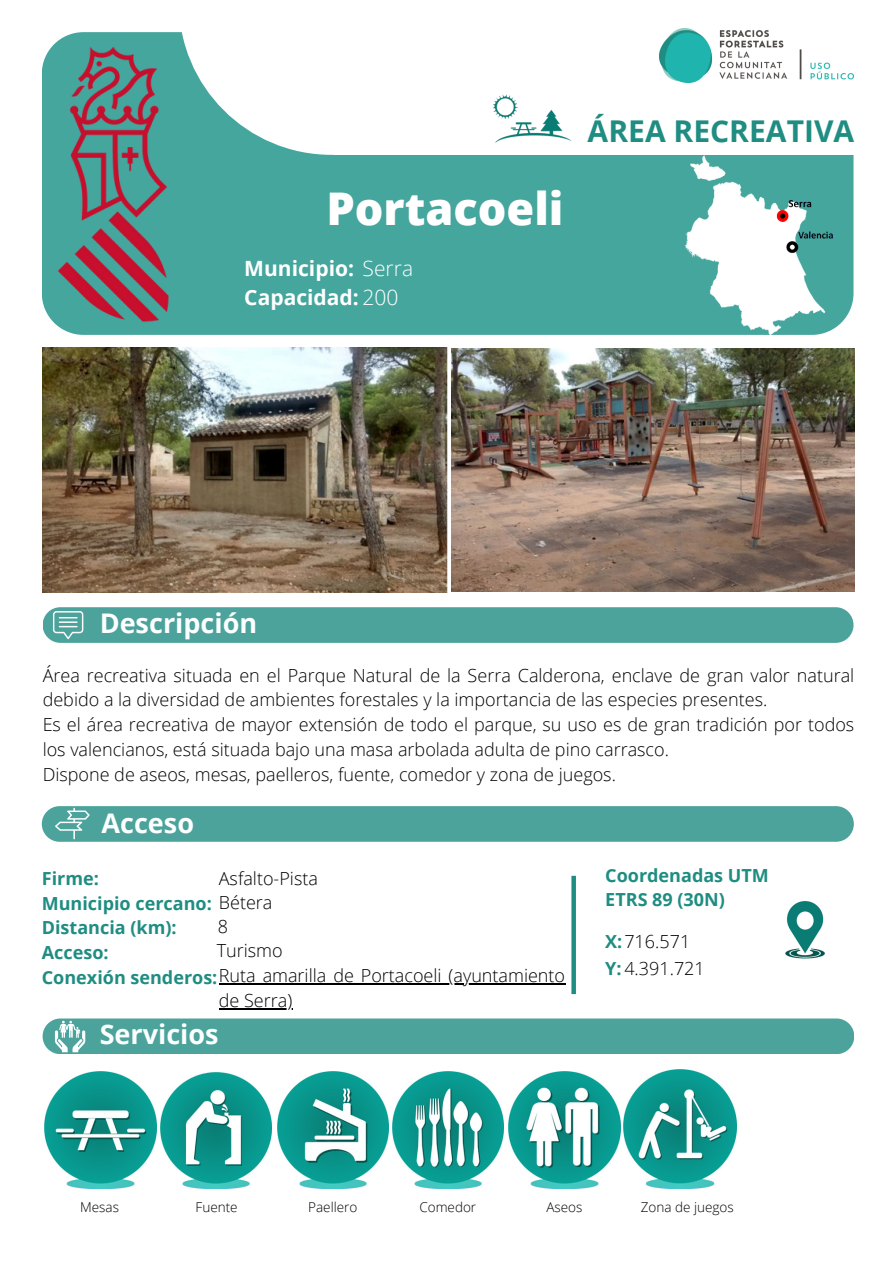
<style>
.page{position:relative;width:894px;height:1264px;background:#fff}
.page>*{position:absolute;margin:0;border:0;box-sizing:border-box;transform-origin:0 0}
.t1{font:800 45px "Open Sans";color:#fff}
.t2{font:700 30px "Open Sans";color:#1f8d82}
.t3{font:700 27px "Open Sans";color:#fdfeff}
.t4{font:700 21px "Open Sans";color:#fff}
.t5{font:300 18px/24.8px "Open Sans";color:#000}
.t6{font:700 18px "Open Sans";color:#1f8d82}
.t7{font:300 13.5px "Open Sans";color:#000}
.s1{font-weight:300;color:#fdffff}
.s2{font-weight:300;color:#000}
.s3{font-weight:700;color:#1f8d82}
</style>
<div class="page">
<div style="left:42px;top:32px;width:811px;height:303px;background:#45a69d"></div>
<svg style="left:179px;top:32px;width:153px;height:123px"></svg>
<div style="left:332px;top:0;width:545px;height:155px;background:#fff"></div>
<div style="left:43px;top:607px;width:810px;height:36px;background:#4ba39b;border-radius:18px"></div>
<div style="left:42px;top:806px;width:811px;height:35px;background:#4ba39b;border-radius:18px"></div>
<div style="left:43px;top:1018px;width:811px;height:36px;background:#4ba39b;border-radius:18px"></div>
<img style="left:43px;top:347px;width:404px;height:245px">
<img style="left:451px;top:348px;width:403px;height:244px">
<svg style="left:571px;top:875px;width:4px;height:119px"></svg>
<svg style="left:53px;top:611px;width:30px;height:28px"></svg>
<svg style="left:55px;top:807px;width:35px;height:32px"></svg>
<svg style="left:55px;top:1020px;width:30px;height:32px"></svg>
<img style="left:659px;top:28px;width:193px;height:54px">
<img style="left:45px;top:1071px;width:111px;height:117px">
<img style="left:277px;top:1071px;width:111px;height:117px">
<img style="left:785px;top:900px;width:40px;height:59px">
<img style="left:392px;top:1071px;width:111px;height:117px">
<img style="left:481px;top:94px;width:103px;height:83px">
<img style="left:508px;top:1071px;width:112px;height:117px">
<img style="left:662px;top:155px;width:188px;height:180px">
<img style="left:623px;top:1069px;width:113px;height:118px">
<hr style="left:219px;top:983px;width:346px;height:1px;background:#000">
<hr style="left:219px;top:1008px;width:73px;height:1px;background:#000">
<img style="left:161px;top:1072px;width:110px;height:116px">
<img style="left:46px;top:32px;width:131px;height:297px">
<p class="t1" style="left:326px;top:177px;width:238px">Portacoeli</p>
<p class="t4" style="left:244px;top:253px;width:170px">Municipio: <span class="s1">Serra</span></p>
<p class="t4" style="left:244px;top:282px;width:156px">Capacidad: <span class="s1">200</span></p>
<p class="t2" style="left:587px;top:110px;width:268px">ÁREA RECREATIVA</p>
<p class="t3" style="left:100px;top:604px;width:159px">Descripción</p>
<p class="t5" style="left:43px;top:662px;width:812px">Área recreativa situada en el Parque Natural de la Serra Calderona, enclave de gran valor natural debido a la diversidad de ambientes forestales y la importancia de las especies presentes.</p>
<p class="t5" style="left:43px;top:711px;width:812px">Es el área recreativa de mayor extensión de todo el parque, su uso es de gran tradición por todos los valencianos, está situada bajo una masa arbolada adulta de pino carrasco.</p>
<p class="t5" style="left:43px;top:761px;width:574px">Dispone de aseos, mesas, paelleros, fuente, comedor y zona de juegos.</p>
<p class="t3" style="left:101px;top:804px;width:94px">Acceso</p>
<p class="t5" style="left:219px;top:865px;width:101px">Asfalto-Pista</p>
<p class="t6" style="left:42px;top:865px;width:58px">Firme:</p>
<p class="t6" style="left:42px;top:890px;width:232px">Municipio cercano: <span class="s2">Bétera</span></p>
<p class="t6" style="left:42px;top:915px;width:136px">Distancia (km):</p>
<p class="t6" style="left:42px;top:939px;width:68px">Acceso:</p>
<p class="t5" style="left:42px;top:963px;width:524px"><span class="s3">Conexión senderos:</span>Ruta amarilla de Portacoeli (ayuntamiento</p>
<p class="t5" style="left:218px;top:913px;width:12px">8</p>
<p class="t5" style="left:217px;top:937px;width:67px">Turismo</p>
<p class="t5" style="left:219px;top:987px;width:75px">de Serra)</p>
<p class="t3" style="left:100px;top:1015px;width:120px">Servicios</p>
<p class="t6" style="left:605px;top:862px;width:165px">Coordenadas UTM</p>
<p class="t6" style="left:605px;top:887px;width:121px">ETRS 89 (30N)</p>
<p class="t5" style="left:605px;top:928px;width:86px"><span class="s3">X:</span>716.571</p>
<p class="t5" style="left:605px;top:955px;width:101px"><span class="s3">Y:</span>4.391.721</p>
<p class="t7" style="left:80px;top:1197px;width:40px">Mesas</p>
<p class="t7" style="left:195px;top:1197px;width:44px">Fuente</p>
<p class="t7" style="left:308px;top:1197px;width:51px">Paellero</p>
<p class="t7" style="left:419px;top:1197px;width:58px">Comedor</p>
<p class="t7" style="left:546px;top:1197px;width:37px">Aseos</p>
<p class="t7" style="left:640px;top:1197px;width:94px">Zona de juegos</p>
</div>
